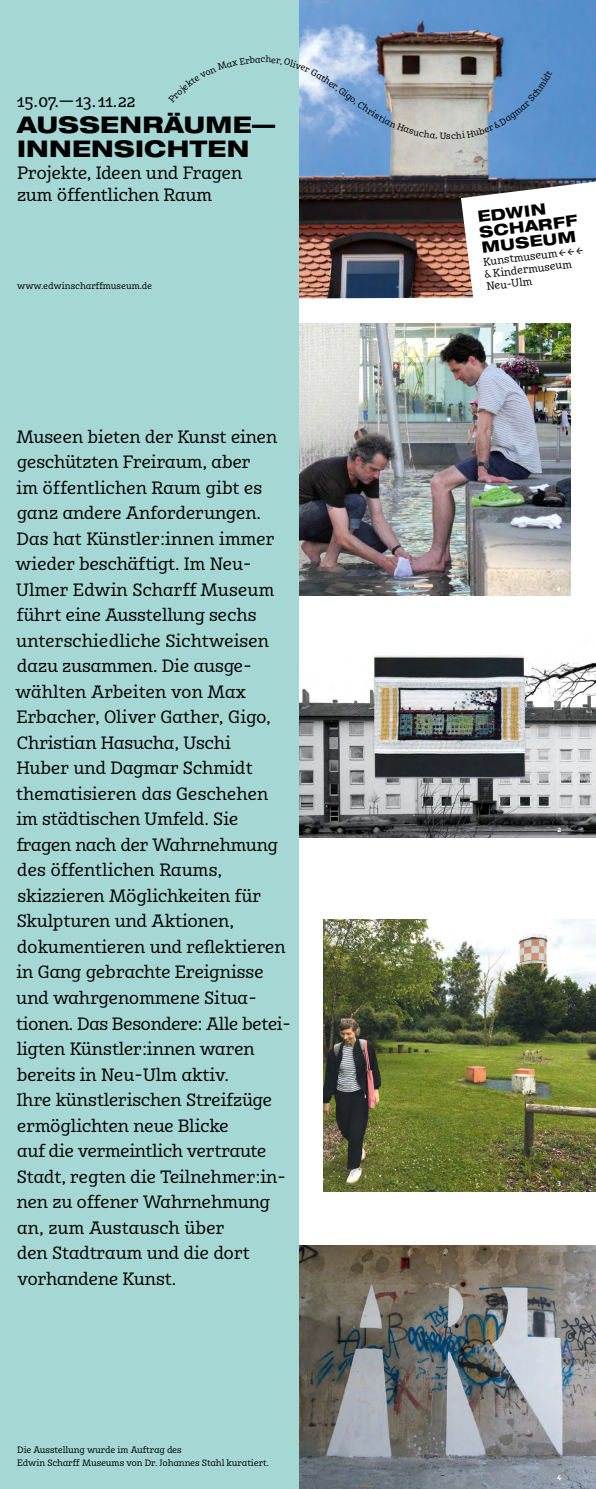
<style>
.page{position:relative;width:596px;height:1489px;background:#fff}
.page>*{position:absolute;margin:0;border:0;box-sizing:border-box;transform-origin:0 0}
.t1{font:800 expanded 23px/24px "Helvetica Neue LT Std";letter-spacing:.015em;color:#000}
.t2{font:17.5px/25.5px "Karbid Slab Pro";letter-spacing:-.005em;color:#000}
.t3{font:800 expanded 15.6px/15.6px "Helvetica Neue LT Std";color:#000}
.t4{font:10.7px/12.5px "Karbid Slab Pro";color:#000}
.t5{font:9px/13.5px "Karbid Slab Pro";color:#000}
.t6{font:700 7px "Karbid Slab Pro";color:#fff}
.t7{font:700 7px "Karbid Pro";color:#fff}
</style>
<div class="page">
<img style="left:298px;top:0;width:297px;height:298px">
<svg style="left:460px;top:181px;width:135px;height:149px"></svg>
<img style="left:298px;top:1244px;width:297px;height:244px">
<img style="left:298px;top:595px;width:297px;height:242px">
<img style="left:298px;top:323px;width:272px;height:272px">
<div style="left:0;top:0;width:298px;height:1488px;background:#a5d7d5"></div>
<img style="left:323px;top:919px;width:272px;height:272px">
<svg style="left:298px;top:56px;width:39px;height:47px;background:#c3d6ed"></svg>
<svg style="left:353px;top:70px;width:199px;height:69px;background:#90a6bc"></svg>
<p class="t5" style="left:260px;top:52px;width:6px">c</p>
<p class="t2" style="left:17px;top:87px;width:120px">15.07.—13.11.22</p>
<h1 class="t1" style="left:17px;top:112px;width:259px">AUSSENRÄUME—<br>INNENSICHTEN</h1>
<p class="t2" style="left:17px;top:160px;width:227px;line-height:22.5px">Projekte, Ideen und Fragen zum öffentlichen Raum</p>
<p class="t5" style="left:17px;top:278px;width:137px">www.edwinscharffmuseum.de</p>
<p class="t5" style="left:344px;top:83px;width:21px;rotate:37deg">Gigo</p>
<p class="t2" style="left:16px;top:423px;width:277px">Museen bieten der Kunst einen geschützten Freiraum, aber<br>im öffentlichen Raum gibt es ganz andere Anforderungen.<br>Das hat Künstler:innen immer wieder beschäftigt. Im Neu-<br>Ulmer Edwin Scharff Museum führt eine Ausstellung sechs unterschiedliche Sichtweisen dazu zusammen. Die ausge&shy;wählten Arbeiten von Max<br>Erbacher, Oliver Gather, Gigo,<br>Christian Hasucha, Uschi<br>Huber und Dagmar Schmidt thematisieren das Geschehen im städtischen Umfeld. Sie fragen nach der Wahrnehmung des öffentlichen Raums, skizzieren Möglichkeiten für<br>Skulpturen und Aktionen, dokumentieren und reflektieren in Gang gebrachte Ereignisse und wahrgenommene Situa&shy;tionen. Das Besondere: Alle betei&shy;ligten Künstler:innen waren bereits in Neu-Ulm aktiv.<br>Ihre künstlerischen Streifzüge ermöglichten neue Blicke<br>auf die vermeintlich vertraute<br>Stadt, regten die Teilnehmer:in&shy;nen zu offener Wahrnehmung an, zum Austausch über<br>den Stadtraum und die dort vorhandene Kunst.</p>
<p class="t5" style="left:17px;top:1442px;width:253px">Die Ausstellung wurde im Auftrag des<br>Edwin Scharff Museums von Dr. Johannes Stahl kuratiert.</p>
<p class="t5" style="left:446px;top:128px;width:6px">s</p>
<p class="t3" style="left:476px;top:208px;width:100px;rotate:-7deg">EDWIN<br>SCHARFF<br>MUSEUM</p>
<p class="t4" style="left:481px;top:255px;width:102px;rotate:-7deg">Kunstmuseum← ← ← &amp; Kindermuseum<br>Neu-Ulm</p>
<p class="t7" style="left:557px;top:584px;width:4px">1</p>
<p class="t6" style="left:557px;top:824px;width:5px">2</p>
<p class="t6" style="left:557px;top:1177px;width:5px">3</p>
<p class="t6" style="left:556px;top:1471px;width:6px">4</p>
</div>
